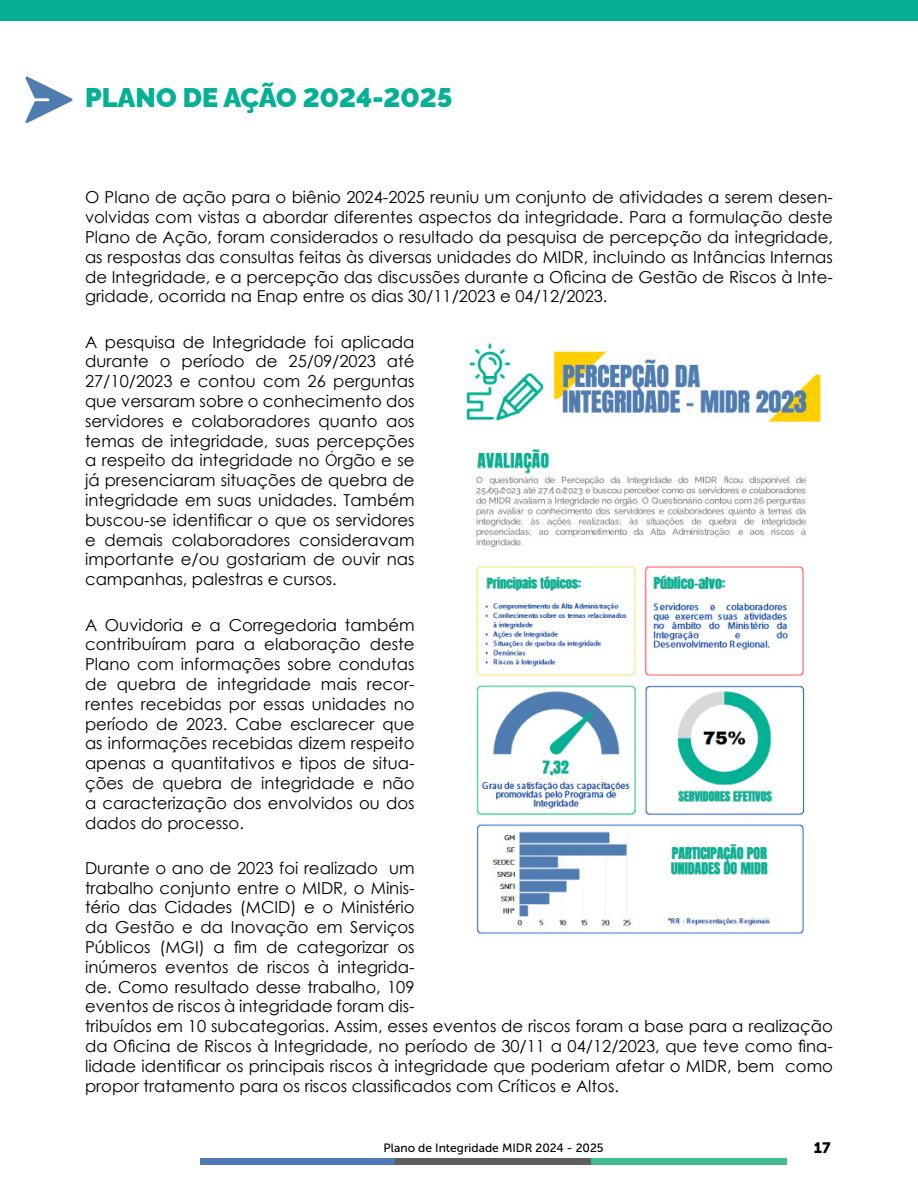
<style>
.page{position:relative;width:918px;height:1188px;background:#fff}
.page>*{position:absolute;margin:0;border:0;box-sizing:border-box;transform-origin:0 0}
.t1{font:900 27px "Rawline";color:#05b094}
.t2{font:16.5px/19.8px "Century Gothic";color:#000;text-align:justify}
.t3{font:15px "Museo Sans 900";color:#000}
.t4{font:12px "Museo Sans 500";color:#000}
.s1{font-family:"Rawline"}
</style>
<div class="page">
<div style="left:200px;top:1158px;width:196px;height:7px;background:#5179b6"></div>
<div style="left:396px;top:1158px;width:195px;height:7px;background:#5e5e5e"></div>
<div style="left:591px;top:1158px;width:196px;height:7px;background:#42bc95"></div>
<div style="left:0;top:0;width:918px;height:21px;background:#05b094"></div>
<svg style="left:25px;top:76px;width:48px;height:47px"></svg>
<img style="left:466px;top:343px;width:355px;height:592px">
<h1 class="t1" style="left:85px;top:76px;width:369px">PLANO DE AÇÃO 2024-2025</h1>
<p class="t2" style="left:85px;top:187px;width:749px">O Plano de ação para o biênio 2024-2025 reuniu um conjunto de atividades a serem desen&shy;volvidas com vistas a abordar diferentes aspectos da integridade. Para a formulação deste Plano de Ação, foram considerados o resultado da pesquisa de percepção da integridade, as respostas das consultas feitas às diversas unidades do MIDR, incluindo as Intâncias Internas de Integridade, e a percepção das discussões durante a Oficina de Gestão de Riscos à Inte&shy;gridade, ocorrida na Enap entre os dias 30/11/2023 e 04/12/2023.</p>
<p class="t2" style="left:85px;top:332px;width:331px">A pesquisa de Integridade foi aplicada durante o período de 25/09/2023 até 27/10/2023 e contou com 26 perguntas que versaram sobre o conhecimento dos servidores e colaboradores quanto aos temas de integridade, suas percepções a respeito da integridade no <span class="s1">Ó</span>rgão e se já presenciaram situações de quebra de integridade em suas unidades. Também buscou-se identificar o que os servidores e demais colaboradores consideravam importante e/ou gostariam de ouvir nas campanhas, palestras e cursos.</p>
<p class="t2" style="left:85px;top:614px;width:331px">A Ouvidoria e a Corregedoria também contribuíram para a elaboração deste Plano com informações sobre condutas de quebra de integridade mais recor&shy;rentes recebidas por essas unidades no período de 2023. Cabe esclarecer que as informações recebidas dizem respeito apenas a quantitativos e tipos de situa&shy;ções de quebra de integridade e não a caracterização dos envolvidos ou dos dados do processo.</p>
<p class="t2" style="left:85px;top:858px;width:749px;text-align:left">Durante o ano de 2023 foi realizado um<br>trabalho conjunto entre o MIDR, o Minis-<br>tério das Cidades (MCID) e o Ministério<br>da Gestão e da Inovação em Serviços<br>Públicos (MGI) a fim de categorizar os<br>inúmeros eventos de riscos à integrida-<br>de. Como resultado desse trabalho, 109<br>eventos de riscos à integridade foram dis-<br>tribuídos em 10 subcategorias. Assim, esses eventos de riscos foram a base para a realização da Oficina de Riscos à Integridade, no período de 30/11 a 04/12/2023, que teve como fina&shy;lidade identificar os principais riscos à integridade que poderiam afetar o MIDR, bem como propor tratamento para os riscos classificados com Críticos e Altos.</p>
<p class="t4" style="left:384px;top:1141px;width:222px">Plano de Integridade MIDR 2024 - 2025</p>
<p class="t3" style="left:814px;top:1139px;width:18px">17</p>
</div>
